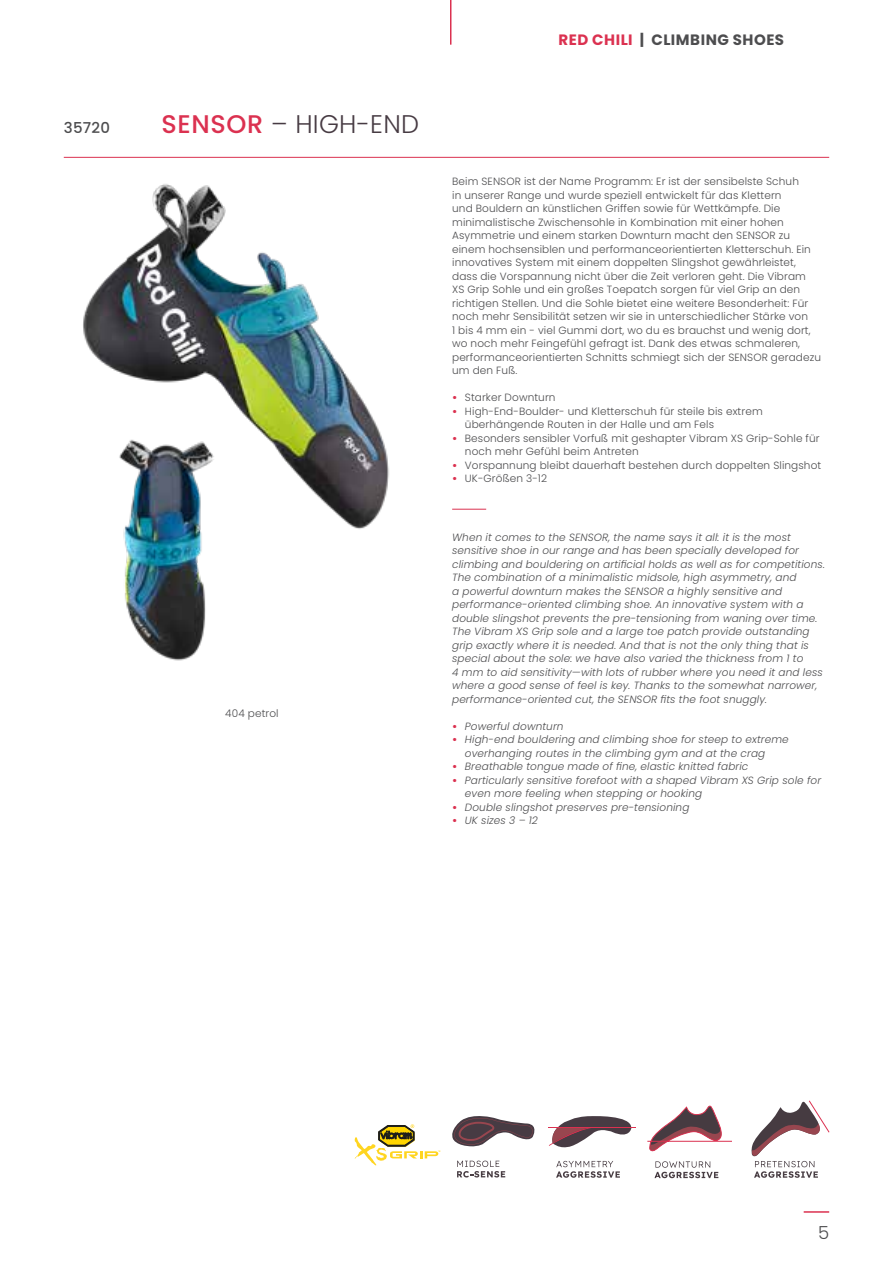
<style>
.page{position:relative;width:893px;height:1263px;background:#fff}
.page>*{position:absolute;margin:0;border:0;box-sizing:border-box;transform-origin:0 0}
.t1{font:300 25.5px "Poppins";letter-spacing:.01em;color:#473b43}
.t2{font:300 18px "Poppins";color:#4d4d4f}
.t3{font:700 15px "Poppins";letter-spacing:.035em;color:#4d4d4f}
.t4{font:500 15px "Poppins";letter-spacing:.025em;color:#4d4d4f}
.t5{font:300 10.5px/13.5px "Poppins";letter-spacing:.01em;color:#4d4d4f}
.t6{font:italic 300 10.5px/13.5px "Poppins";letter-spacing:.01em;color:#4d4d4f}
.s1{font-weight:500;color:#db3150}
.s2{color:#db3150}
.s3{font-weight:700;color:#db3150}
.s4{font-weight:700;font-style:normal;color:#db3150}
</style>
<div class="page">
<hr style="left:804px;top:1211px;width:25px;height:2px;background:#db3150">
<hr style="left:450px;top:0;width:1px;height:45px;background:#db3150">
<hr style="left:64px;top:157px;width:765px;height:1px;background:#db3150">
<hr style="left:0;top:0;width:1px;height:417px;background:#473b43">
<svg style="left:355px;top:1124px;width:85px;height:42px"></svg>
<svg style="left:457px;top:1160px;width:48px;height:17px"></svg>
<svg style="left:452px;top:1116px;width:83px;height:30px"></svg>
<hr style="left:548px;top:1127px;width:87px;height:1px;background:#db3150">
<svg style="left:549px;top:1116px;width:83px;height:32px"></svg>
<svg style="left:556px;top:1161px;width:64px;height:17px"></svg>
<svg style="left:654px;top:1161px;width:64px;height:17px"></svg>
<svg style="left:647px;top:1105px;width:85px;height:47px"></svg>
<svg style="left:751px;top:1100px;width:79px;height:78px"></svg>
<hr style="left:452px;top:509px;width:34px;height:1px;background:#db3150">
<img style="left:83px;top:184px;width:307px;height:345px">
<img style="left:83px;top:428px;width:182px;height:233px">
<h3 class="t4" style="left:64px;top:119px;width:48px">35720</h3>
<h1 class="t1" style="left:162px;top:109px;width:259px"><span class="s1">SENSOR</span> – HIGH-END</h1>
<p class="t5" style="left:225px;top:706px;width:55px">404 petrol</p>
<h3 class="t3" style="left:559px;top:31px;width:227px"><span class="s2">RED CHILI</span> | CLIMBING SHOES</h3>
<p class="t5" style="left:452px;top:175px;width:370px">Beim SENSOR ist der Name Programm: Er ist der sensibelste Schuh<br>in unserer Range und wurde speziell entwickelt für das Klettern<br>und Bouldern an künstlichen Griffen sowie für Wettkämpfe. Die minimalistische Zwischensohle in Kombination mit einer hohen Asymmetrie und einem starken Downturn macht den SENSOR zu einem hochsensiblen und performanceorientierten Kletterschuh. Ein innovatives System mit einem doppelten Slingshot gewährleistet, dass die Vorspannung nicht über die Zeit verloren geht. Die Vibram<br>XS Grip Sohle und ein großes Toepatch sorgen für viel Grip an den richtigen Stellen. Und die Sohle bietet eine weitere Besonderheit: Für noch mehr Sensibilität setzen wir sie in unterschiedlicher Stärke von<br>1 bis 4 mm ein - viel Gummi dort, wo du es brauchst und wenig dort, wo noch mehr Feingefühl gefragt ist. Dank des etwas schmaleren, performanceorientierten Schnitts schmiegt sich der SENSOR geradezu um den Fuß.</p>
<p class="t5" style="left:452px;top:391px;width:105px"><span class="s3">•</span> Starker Downturn</p>
<p class="t5" style="left:465px;top:405px;width:299px;text-indent:-13px"><span class="s3">•</span> High-End-Boulder- und Kletterschuh für steile bis extrem überhängende Routen in der Halle und am Fels</p>
<p class="t5" style="left:465px;top:432px;width:356px;text-indent:-13px"><span class="s3">•</span> Besonders sensibler Vorfuß mit geshapter Vibram XS Grip-Sohle für noch mehr Gefühl beim Antreten</p>
<p class="t5" style="left:452px;top:459px;width:371px"><span class="s3">•</span> Vorspannung bleibt dauerhaft bestehen durch doppelten Slingshot</p>
<p class="t5" style="left:452px;top:472px;width:96px"><span class="s3">•</span> UK-Größen 3-12</p>
<p class="t6" style="left:452px;top:530px;width:374px">When it comes to the SENSOR, the name says it all: it is the most sensitive shoe in our range and has been specially developed for climbing and bouldering on artificial holds as well as for competitions.<br>The combination of a minimalistic midsole, high asymmetry, and<br>a powerful downturn makes the SENSOR a highly sensitive and performance-oriented climbing shoe. An innovative system with a double slingshot prevents the pre-tensioning from waning over time.<br>The Vibram XS Grip sole and a large toe patch provide outstanding grip exactly where it is needed. And that is not the only thing that is special about the sole: we have also varied the thickness from 1 to<br>4 mm to aid sensitivity—with lots of rubber where you need it and less where a good sense of feel is key. Thanks to the somewhat narrower, performance-oriented cut, the SENSOR fits the foot snuggly.</p>
<p class="t6" style="left:452px;top:719px;width:113px"><span class="s4">•</span> Powerful downturn</p>
<p class="t6" style="left:465px;top:733px;width:325px;text-indent:-13px"><span class="s4">•</span> High-end bouldering and climbing shoe for steep to extreme overhanging routes in the climbing gym and at the crag</p>
<p class="t6" style="left:452px;top:760px;width:298px"><span class="s4">•</span> Breathable tongue made of fine, elastic knitted fabric</p>
<p class="t6" style="left:465px;top:773px;width:358px;text-indent:-13px"><span class="s4">•</span> Particularly sensitive forefoot with a shaped Vibram XS Grip sole for even more feeling when stepping or hooking</p>
<p class="t6" style="left:452px;top:800px;width:239px"><span class="s4">•</span> Double slingshot preserves pre-tensioning</p>
<p class="t6" style="left:452px;top:814px;width:87px"><span class="s4">•</span> UK sizes 3 – 12</p>
<h2 class="t2" style="left:818px;top:1222px;width:13px">5</h2>
</div>
